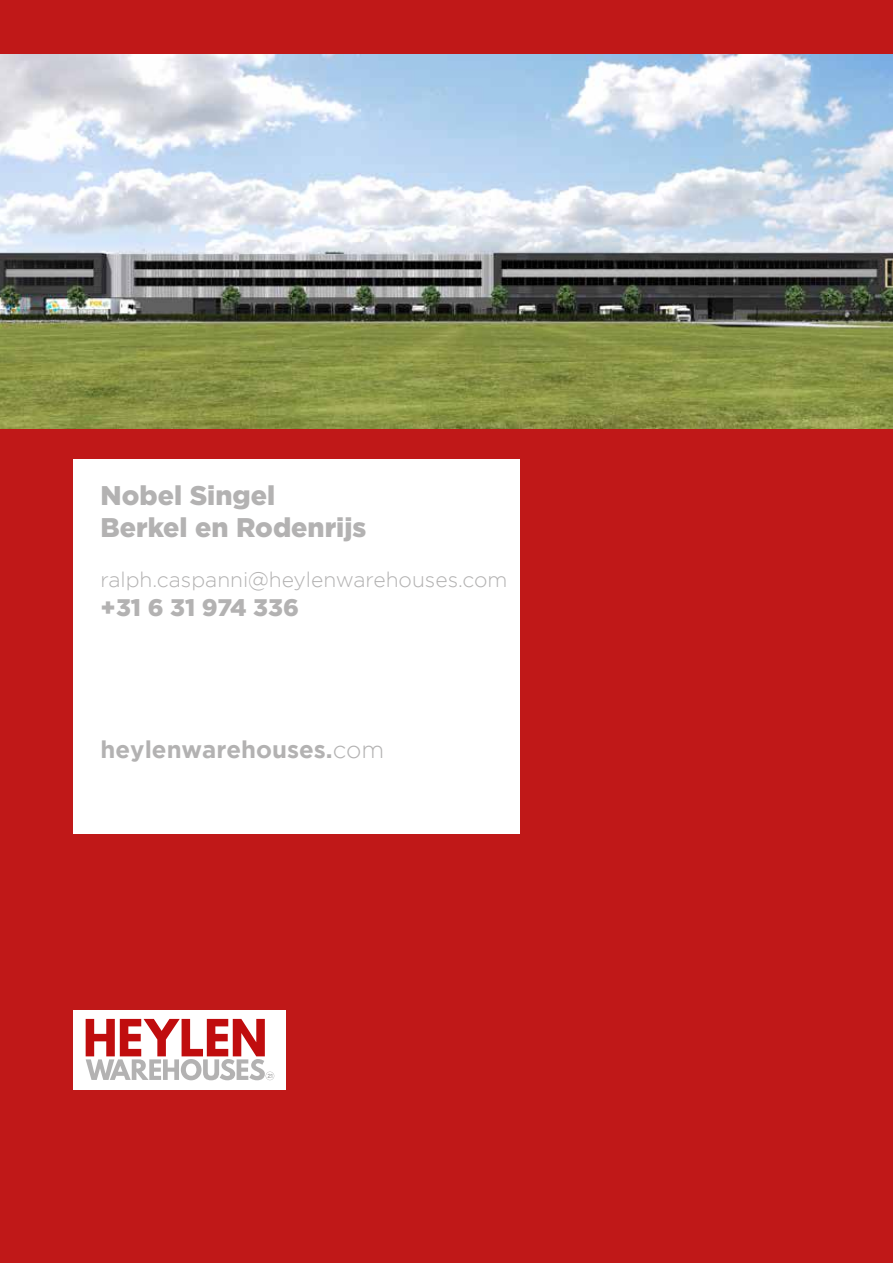
<style>
.page{position:relative;width:893px;height:1263px;background:#c01818}
.page>*{position:absolute;margin:0;border:0;box-sizing:border-box;transform-origin:0 0}
.t1{font:900 27px/32.4px "Gotham";color:#b3b2b2}
.t2{font:700 24px "Gotham";color:#b3b2b2}
.t3{font:900 24px "Gotham";color:#b3b2b2}
.t4{font:300 21px "Gotham";color:#b3b2b2}
.s1{font-weight:300}
</style>
<div class="page">
<div style="left:74px;top:459px;width:446px;height:374px;background:#fff"></div>
<div style="left:74px;top:1010px;width:212px;height:79px;background:#fff"></div>
<svg style="left:86px;top:1019px;width:188px;height:61px"></svg>
<img style="left:0;top:54px;width:893px;height:374px">
<p class="t1" style="left:101px;top:478px;width:267px">Nobel Singel<br>Berkel en Rodenrijs</p>
<p class="t4" style="left:101px;top:568px;width:408px">ralph.caspanni@heylenwarehouses.com</p>
<p class="t3" style="left:101px;top:594px;width:200px">+31 6 31 974 336</p>
<p class="t2" style="left:101px;top:735px;width:285px">heylenwarehouses.<span class="s1">com</span></p>
</div>
